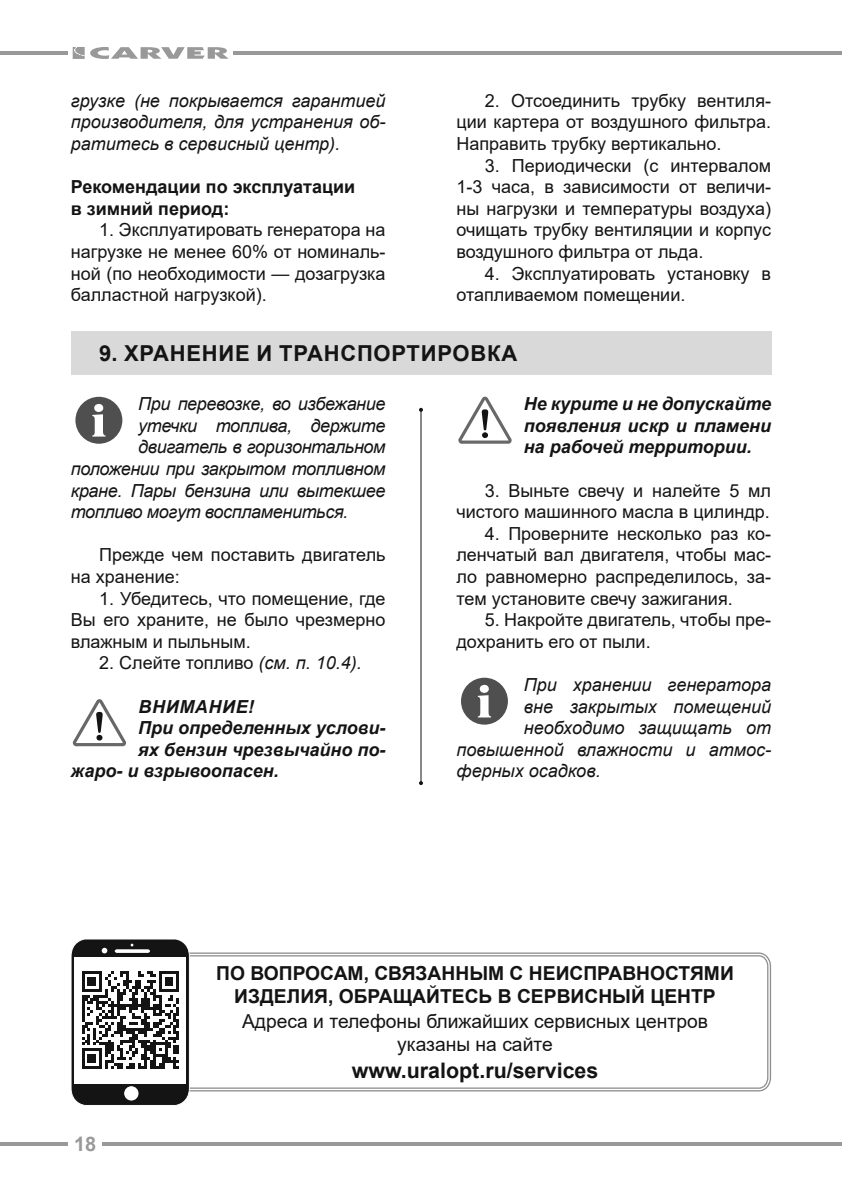
<style>
.page{position:relative;width:842px;height:1191px;background:#fff}
.page>*{position:absolute;margin:0;border:0;box-sizing:border-box;transform-origin:0 0}
.t1{font:700 22px "Arial";letter-spacing:.035em;color:#131413}
.t2{font:700 21.4px "Arial";color:#131413}
.t3{font:700 20px "Arial";color:#999}
.t4{font:700 19.2px/23.2px "Arial";color:#131413;text-align:center}
.t5{font:19.2px/23.2px "Arial";color:#131413;text-align:center}
.t6{font:18px/21.6px "Arial";color:#131413;text-align:justify}
.t7{font:italic 18px/21.6px "Arial";letter-spacing:-.02em;color:#131413;text-align:justify}
.t8{font:italic 700 18px/21.6px "Arial";color:#131413;text-align:justify}
.t9{font:italic 18px "Arial";color:#131413}
.t10{font:700 18px/21.6px "Arial";color:#131413}
.t11{font:italic 700 18px "Arial";letter-spacing:.035em;color:#131413}
.s1{font-style:italic}
</style>
<div class="page">
<hr style="left:234px;top:51px;width:608px;height:4px;background:#999">
<hr style="left:102px;top:1142px;width:740px;height:3px;background:#999">
<hr style="left:0;top:51px;width:68px;height:4px;background:#999">
<svg style="left:0;top:1142px;width:68px;height:3px"></svg>
<svg style="left:73px;top:47px;width:156px;height:12px"></svg>
<div style="left:75px;top:397px;width:47px;height:47px;background:#4f4f4f;border-radius:50%"></div>
<svg style="left:92px;top:404px;width:13px;height:32px"></svg>
<svg style="left:73px;top:699px;width:53px;height:47px"></svg>
<div style="left:71px;top:331px;width:700px;height:43px;background:#d9d9d9"></div>
<svg style="left:458px;top:397px;width:54px;height:47px"></svg>
<div style="left:461px;top:677px;width:47px;height:47px;background:#4f4f4f;border-radius:50%"></div>
<svg style="left:478px;top:685px;width:13px;height:32px"></svg>
<hr style="left:420px;top:410px;width:1px;height:373px;background:#131413">
<svg style="left:419px;top:408px;width:4px;height:4px"></svg>
<svg style="left:419px;top:781px;width:4px;height:4px"></svg>
<svg style="left:190px;top:952px;width:582px;height:140px"></svg>
<svg style="left:190px;top:954px;width:579px;height:135px"></svg>
<svg style="left:71px;top:939px;width:119px;height:167px"></svg>
<p class="t7" style="left:71px;top:90px;width:316px">грузке (не покрывается гарантией производителя, для устранения об&shy;ратитесь в сервисный центр).</p>
<p class="t10" style="left:71px;top:176px;width:286px">Рекомендации по эксплуатации в зимний период:</p>
<p class="t6" style="left:71px;top:219px;width:316px;text-indent:28px">1. Эксплуатировать генератора на нагрузке не менее 60% от номиналь&shy;ной (по необходимости — дозагрузка балластной нагрузкой).</p>
<p class="t6" style="left:456px;top:89px;width:316px;text-indent:28px">2. Отсоединить трубку вентиля&shy;ции картера от воздушного фильтра.<br>Направить трубку вертикально.</p>
<p class="t6" style="left:456px;top:154px;width:316px;text-indent:28px">3. Периодически (с интервалом 1-3 часа, в зависимости от величи&shy;ны нагрузки и температуры воздуха) очищать трубку вентиляции и корпус воздушного фильтра от льда.</p>
<p class="t6" style="left:456px;top:262px;width:316px;text-indent:28px">4. Эксплуатировать установку в отапливаемом помещении.</p>
<p class="t1" style="left:99px;top:338px;width:419px">9. ХРАНЕНИЕ И ТРАНСПОРТИРОВКА</p>
<p class="t7" style="left:138px;top:393px;width:249px">При перевозке, во избежание</p>
<p class="t7" style="left:138px;top:415px;width:249px">утечки топлива, держите</p>
<p class="t7" style="left:138px;top:436px;width:249px">двигатель в горизонтальном</p>
<p class="t7" style="left:71px;top:458px;width:316px">положении при закрытом топливном</p>
<p class="t7" style="left:71px;top:480px;width:316px">кране. Пары бензина или вытекшее</p>
<p class="t7" style="left:71px;top:501px;width:279px">топливо могут воспламениться.</p>
<p class="t6" style="left:71px;top:544px;width:316px;text-indent:28px">Прежде чем поставить двигатель на хранение:</p>
<p class="t6" style="left:71px;top:587px;width:316px;text-indent:28px">1. Убедитесь, что помещение, где Вы его храните, не было чрезмерно влажным и пыльным.</p>
<p class="t6" style="left:99px;top:652px;width:264px">2. Слейте топливо <span class="s1">(см. п. 10.4).</span></p>
<p class="t11" style="left:139px;top:694px;width:117px">ВНИМАНИЕ!</p>
<p class="t8" style="left:138px;top:717px;width:249px">При определенных услови-</p>
<p class="t8" style="left:138px;top:739px;width:249px">ях бензин чрезвычайно по-</p>
<p class="t8" style="left:71px;top:761px;width:209px">жаро- и взрывоопасен.</p>
<p class="t8" style="left:524px;top:393px;width:249px">Не курите и не допускайте появления искр и пламени на рабочей территории.</p>
<p class="t6" style="left:456px;top:479px;width:316px;text-align:right">3. Выньте свечу и налейте 5 мл чистого машинного масла в цилиндр.</p>
<p class="t6" style="left:456px;top:522px;width:316px;text-indent:28px">4. Проверните несколько раз ко&shy;ленчатый вал двигателя, чтобы мас&shy;ло равномерно распределилось, за&shy;тем установите свечу зажигания.</p>
<p class="t6" style="left:456px;top:609px;width:316px;text-indent:28px">5. Накройте двигатель, чтобы пре&shy;дохранить его от пыли.</p>
<p class="t9" style="left:524px;top:673px;width:249px">При хранении генератора</p>
<p class="t9" style="left:524px;top:694px;width:249px">вне закрытых помещений</p>
<p class="t9" style="left:524px;top:716px;width:249px">необходимо защищать от</p>
<p class="t9" style="left:456px;top:738px;width:316px">повышенной влажности и атмос-</p>
<p class="t9" style="left:456px;top:759px;width:146px">ферных осадков.</p>
<p class="t3" style="left:74px;top:1129px;width:24px">18</p>
<p class="t4" style="left:216px;top:961px;width:519px">ПО ВОПРОСАМ, СВЯЗАННЫМ С НЕИСПРАВНОСТЯМИ<br>ИЗДЕЛИЯ, ОБРАЩАЙТЕСЬ В СЕРВИСНЫЙ ЦЕНТР</p>
<p class="t5" style="left:242px;top:1009px;width:467px">Адреса и телефоны ближайших сервисных центров указаны на сайте</p>
<p class="t2" style="left:352px;top:1055px;width:248px">www.uralopt.ru/services</p>
</div>
